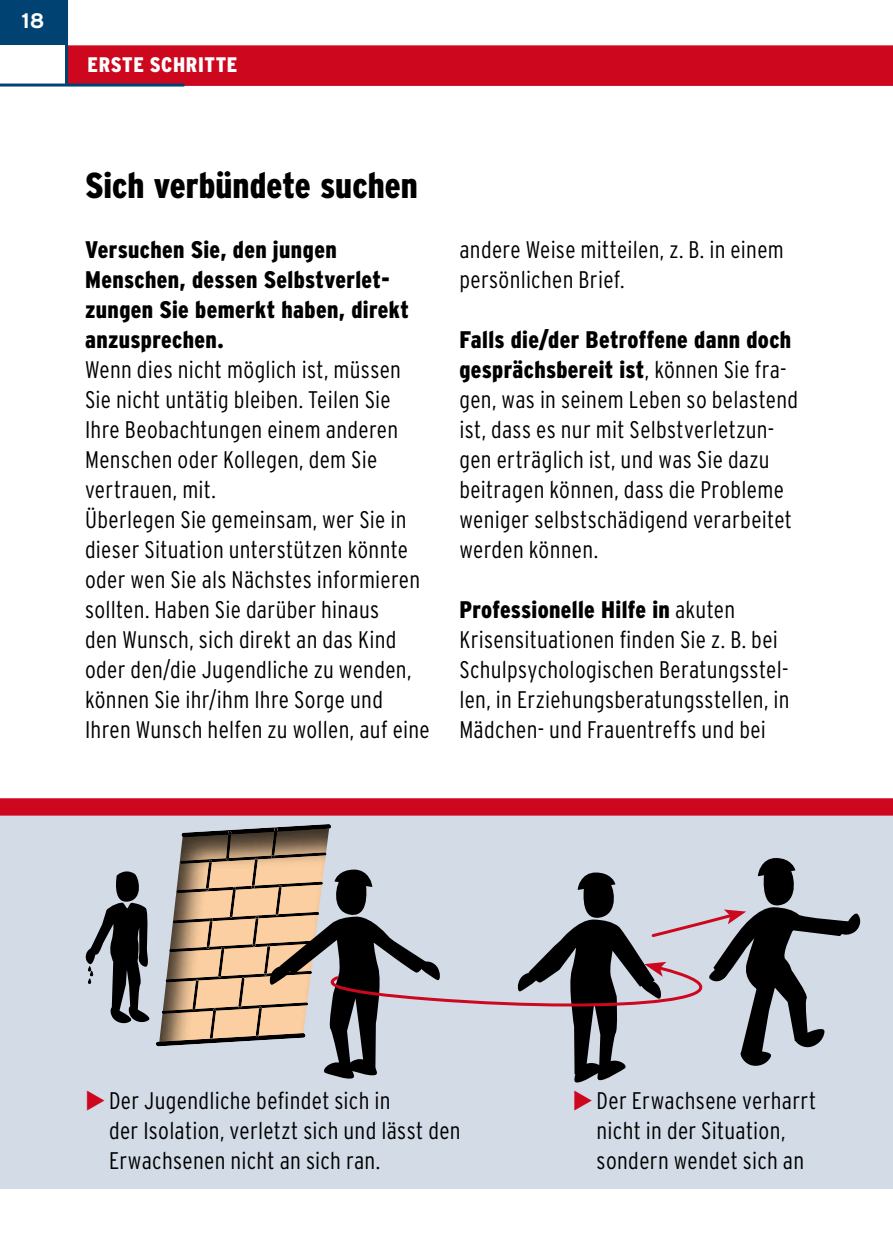
<style>
.page{position:relative;width:893px;height:1259px;background:#fff}
.page>*{position:absolute;margin:0;border:0;box-sizing:border-box;transform-origin:0 0}
.Fliesstext_Fettung{font:900 condensed 36px "Interstate";color:#000}
.Fliesstext_Fettung-2{font:300 condensed 24px/30px "Interstate";letter-spacing:.01em;color:#000}
.Fliesstext{font:300 condensed 24px/30px "Interstate";letter-spacing:.01em;color:#000}
.t1{font:900 condensed 21px "Interstate";letter-spacing:.025em;color:#fff}
.t2{font:700 21px "Interstate";color:#fff}
.s1{font-weight:900}
.s2{color:#cd071e}
</style>
<div class="page">
<div style="left:68px;top:45px;width:825px;height:41px;background:#cd071e"></div>
<div style="left:0;top:0;width:67px;height:45px;background:#004373"></div>
<hr style="left:0;top:84px;width:184px;height:3px;background:#004373">
<hr style="left:65px;top:0;width:3px;height:85px;background:#004373">
<div style="left:0;top:814px;width:893px;height:374px;background:#d3dbe7"></div>
<svg style="left:0;top:798px;width:893px;height:285px"></svg>
<p class="t2" style="left:21px;top:8px;width:25px">18</p>
<p class="t1" style="left:88px;top:52px;width:151px">ERSTE SCHRITTE</p>
<h5 class="Fliesstext_Fettung" style="left:85px;top:165px;width:334px">Sich verbündete suchen</h5>
<h5 class="Fliesstext_Fettung-2" style="left:85px;top:234px;width:346px"><span class="s1">Versuchen Sie, den jungen<br>Menschen, dessen Selbstverlet&shy;zungen Sie bemerkt haben, direkt anzusprechen.<br></span>Wenn dies nicht möglich ist, müssen<br>Sie nicht untätig bleiben. Teilen Sie<br>Ihre Beobachtungen einem anderen<br>Menschen oder Kollegen, dem Sie vertrauen, mit.<br>Überlegen Sie gemeinsam, wer Sie in dieser Situation unterstützen könnte oder wen Sie als Nächstes informieren sollten. Haben Sie darüber hinaus<br>den Wunsch, sich direkt an das Kind oder den/die Jugendliche zu wenden, können Sie ihr/ihm Ihre Sorge und<br>Ihren Wunsch helfen zu wollen, auf eine</h5>
<h5 class="Fliesstext_Fettung-2" style="left:459px;top:234px;width:326px">andere Weise mitteilen, z. B. in einem persönlichen Brief.</h5>
<p class="Fliesstext" style="left:459px;top:324px;width:340px"><span class="s1">Falls die/der Betroffene dann doch gesprächsbereit ist</span>, können Sie fra&shy;gen, was in seinem Leben so belastend ist, dass es nur mit Selbstverletzun&shy;gen erträglich ist, und was Sie dazu beitragen können, dass die Probleme weniger selbstschädigend verarbeitet werden können.</p>
<h5 class="Fliesstext_Fettung-2" style="left:459px;top:594px;width:332px"><span class="s1">Professionelle Hilfe in</span> akuten Krisensituationen finden Sie z. B. bei Schulpsychologischen Beratungsstel&shy;len, in Erziehungsberatungsstellen, in Mädchen- und Frauentreffs und bei</h5>
<p class="Fliesstext_Fettung-2" style="left:109px;top:1085px;width:353px;text-indent:-24px"><span class="s2">◆</span>Der Jugendliche befindet sich in<br>der Isolation, verletzt sich und lässt den<br>Erwachsenen nicht an sich ran.</p>
<p class="Fliesstext_Fettung-2" style="left:573px;top:1085px;width:245px;text-align:center"><span class="s2">◆</span>Der Erwachsene verharrt nicht in der Situation, sondern wendet sich an</p>
</div>
